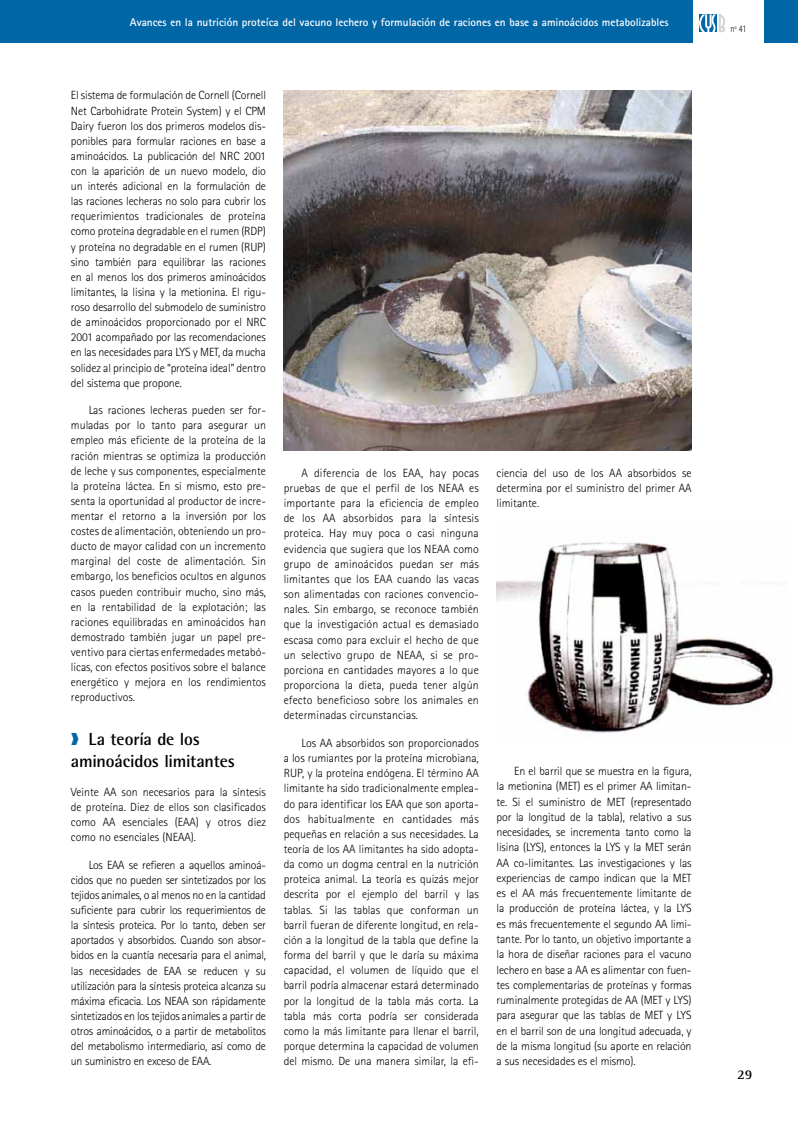
<style>
.page{position:relative;width:798px;height:1134px;background:#fff}
.page>*{position:absolute;margin:0;border:0;box-sizing:border-box;transform-origin:0 0}
.t1{font:700 17.5px/21.1px "Rotis Semi Sans";letter-spacing:-.01em;color:#000}
.t2{font:700 13.75px "Rotis Serif";color:#000}
.t3{font:300 11.88px/15.1px "Rotis Sans Serif";letter-spacing:-.01em;color:#000;text-align:justify}
.t4{font:700 11.25px "Rotis Sans Serif";color:#fff}
.t5{font:300 10px "Rotis Sans Serif";color:#000;scale:.8 1}
.s1{color:#0066a6}
</style>
<div class="page">
<div style="left:0;top:0;width:797px;height:43px;background:#0066a6"></div>
<div style="left:693px;top:0;width:71px;height:45px;background:#fff"></div>
<svg style="left:699px;top:14px;width:26px;height:18px"></svg>
<img style="left:496px;top:542px;width:280px;height:191px">
<img style="left:283px;top:90px;width:408px;height:360px">
<p class="t4" style="left:130px;top:15px;width:540px">Avances en la nutrición proteíca del vacuno lechero y formulación de raciones en base a aminoácidos metabolizables</p>
<p class="t3" style="left:71px;top:88px;width:196px;text-align:left">El sistema de formulación de Cornell (Cornell Net Carbohidrate Protein System) y el CPM Dairy fueron los dos primeros modelos dis&shy;ponibles para formular raciones en base a aminoácidos. La publicación del NRC 2001 con la aparición de un nuevo modelo, dio un interés adicional en la formulación de las raciones lecheras no solo para cubrir los requerimientos tradicionales de proteína como proteína degradable en el rumen (R DP) y proteína no degradable en el rumen (RU P) sino también para equilibrar las raciones en al menos los dos primeros aminoácidos limitantes, la lisina y la metionina. El rigu&shy;roso desarrollo del submodelo de suministro de aminoácidos proporcionado por el NRC 2001 acompañado por las recomendaciones en las necesidades para LYS y M ET, da mucha solidez al principio de “proteína ideal” dentro del sistema que propone.</p>
<p class="t3" style="left:71px;top:403px;width:196px;text-indent:18px">Las raciones lecheras pueden ser for&shy;muladas por lo tanto para asegurar un empleo más eficiente de la proteína de la ración mientras se optimiza la producción de leche y sus componentes, especialmente la proteína láctea. En si mismo, esto pre&shy;senta la oportunidad al productor de incre&shy;mentar el retorno a la inversión por los costes de alimentación, obteniendo un pro&shy;ducto de mayor calidad con un incremento marginal del coste de alimentación. Sin embargo, los beneficios ocultos en algunos casos pueden contribuir mucho, sino más, en la rentabilidad de la explotación; las raciones equilibradas en aminoácidos han demostrado también jugar un papel pre&shy;ventivo para ciertas enfermedades metabó&shy;licas, con efectos positivos sobre el balance energético y mejora en los rendimientos reproductivos.</p>
<h1 class="t1" style="left:71px;top:729px;width:165px"><span class="s1">❱</span> La teoría de los aminoácidos limitantes</h1>
<p class="t3" style="left:71px;top:784px;width:196px">Veinte AA son necesarios para la síntesis de proteína. Diez de ellos son clasificados como AA esenciales (EAA) y otros diez como no esenciales (NEAA).</p>
<p class="t3" style="left:71px;top:857px;width:196px;text-indent:18px">Los EAA se refieren a aquellos aminoá&shy;cidos que no pueden ser sintetizados por los tejidos animales, o al menos no en la cantidad suficiente para cubrir los requerimientos de la síntesis proteica. Por lo tanto, deben ser aportados y absorbidos. Cuando son absor&shy;bidos en la cuantía necesaria para el animal, las necesidades de EAA se reducen y su utilización para la síntesis proteica alcanza su máxima eficacia. Los NEAA son rápidamente sintetizados en los tejidos animales a partir de otros aminoácidos, o a partir de metabolitos del metabolismo intermediario, así como de un suministro en exceso de EAA.</p>
<p class="t3" style="left:283px;top:465px;width:196px;text-indent:18px">A diferencia de los EAA, hay pocas pruebas de que el perfil de los NEAA es importante para la eficiencia de empleo de los AA absorbidos para la síntesis proteica. Hay muy poca o casi ninguna evidencia que sugiera que los NEAA como grupo de aminoácidos puedan ser más limitantes que los EAA cuando las vacas son alimentadas con raciones convencio&shy;nales. Sin embargo, se reconoce también que la investigación actual es demasiado escasa como para excluir el hecho de que un selectivo grupo de NEAA, si se pro&shy;porciona en cantidades mayores a lo que proporciona la dieta, pueda tener algún efecto beneficioso sobre los animales en determinadas circunstancias.</p>
<p class="t3" style="left:283px;top:735px;width:196px;text-indent:18px">Los AA absorbidos son proporcionados a los rumiantes por la proteína microbiana, RU P, y la proteína endógena. El término AA limitante ha sido tradicionalmente emplea&shy;do para identificar los EAA que son aporta&shy;dos habitualmente en cantidades más pequeñas en relación a sus necesidades. La teoría de los AA limitantes ha sido adopta&shy;da como un dogma central en la nutrición proteica animal. La teoría es quizás mejor descrita por el ejemplo del barril y las tablas. Si las tablas que conforman un barril fueran de diferente longitud, en rela&shy;ción a la longitud de la tabla que define la forma del barril y que le daría su máxima capacidad, el volumen de líquido que el barril podría almacenar estará determinado por la longitud de la tabla más corta. La tabla más corta podría ser considerada como la más limitante para llenar el barril, porque determina la capacidad de volumen del mismo. De una manera similar, la efi-</p>
<p class="t3" style="left:496px;top:465px;width:196px">ciencia del uso de los AA absorbidos se determina por el suministro del primer AA limitante.</p>
<p class="t3" style="left:496px;top:763px;width:196px;text-indent:18px">En el barril que se muestra en la figura, la metionina (M ET) es el primer AA limitan&shy;te. Si el suministro de M ET (representado por la longitud de la tabla), relativo a sus necesidades, se incrementa tanto como la lisina (LYS), entonces la LYS y la M ET serán AA co-limitantes. Las investigaciones y las experiencias de campo indican que la M ET es el AA más frecuentemente limitante de la producción de proteína láctea, y la LYS es más frecuentemente el segundo AA limi&shy;tante. Por lo tanto, un objetivo importante a la hora de diseñar raciones para el vacuno lechero en base a AA es alimentar con fuen&shy;tes complementarias de proteínas y formas ruminalmente protegidas de AA (M ET y LYS) para asegurar que las tablas de M ET y LYS en el barril son de una longitud adecuada, y de la misma longitud (su aporte en relación a sus necesidades es el mismo).</p>
<p class="t5" style="left:730px;top:23px;width:21px">nº 41</p>
<p class="t2" style="left:736px;top:1066px;width:17px">29</p>
</div>
